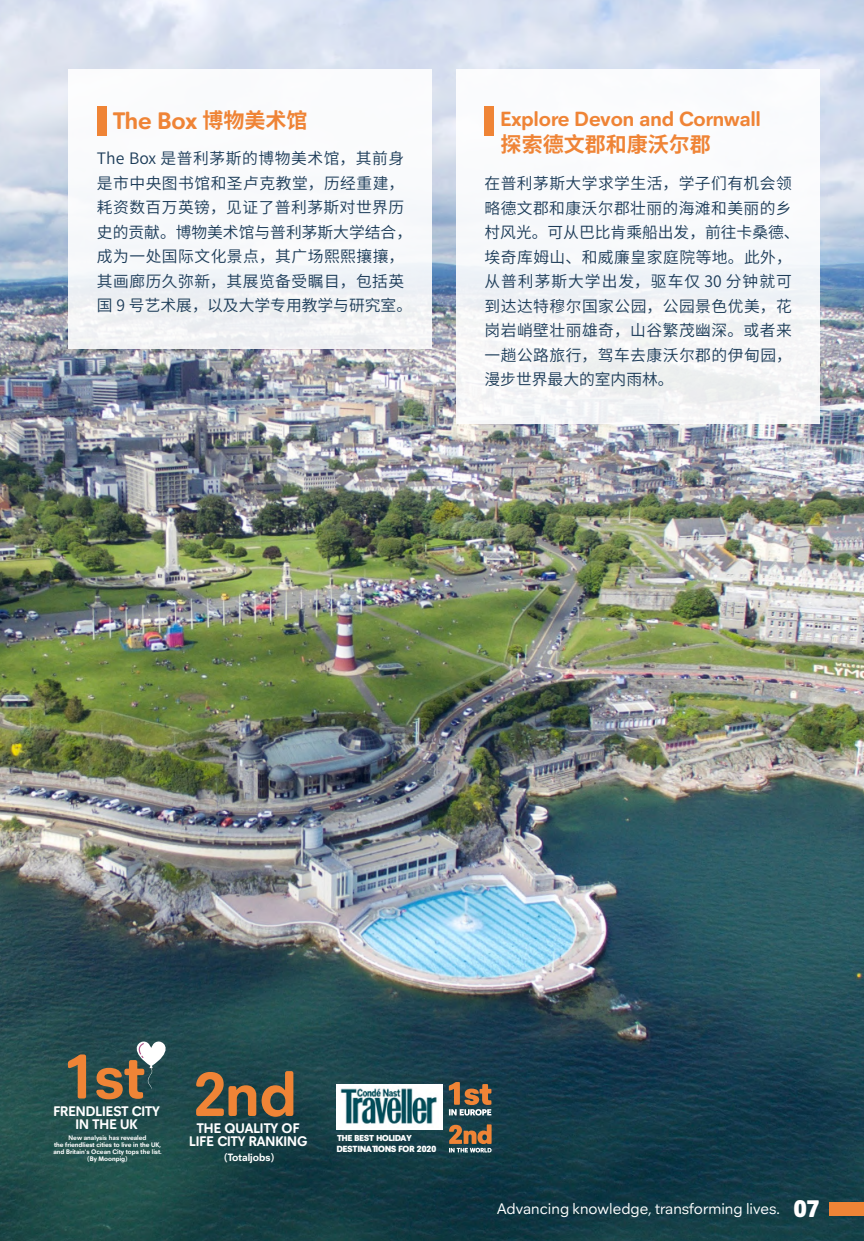
<style>
.page{position:relative;width:864px;height:1241px;background:#fff}
.page>*{position:absolute;margin:0;border:0;box-sizing:border-box;transform-origin:0 0}
.t1{font:700 63.52px "Neuzeitfor Plymouth";color:#ef8436}
.t2{font:700 24.5px "Neuzeitfor Plymouth";letter-spacing:-.005em;color:#ef8436}
.t3{font:700 21px "Neuzeitfor Plymouth";color:#ef8436}
.t4{font:700 21px "Noto Sans Hans";color:#ef8436}
.t5{font:600 15.75px/24.5px "Noto Sans Hans";letter-spacing:.03em;color:#1b3b58}
.t6{font:15.75px "Neuzeitfor Plymouth";color:#fff}
.t7{font:700 14.17px/13.5px "Neuzeitfor Plymouth";color:#fff;text-align:center}
.t8{font:700 10.85px "Neuzeitfor Plymouth";color:#fff}
.t9{font:900 9.1px "Neuzeitfor Plymouth";color:#fff}
.t10{font:900 8.92px "Neuzeitfor Plymouth";color:#fff}
.t11{font:700 6.83px/7.2px "Neuzeitfor Plymouth";color:#fff;text-align:center}
.s1{font-family:"Noto Sans Hans";font-size:21px}
.s2{font-weight:900;font-size:24.5px}
</style>
<div class="page">
<img style="left:0;top:0;width:863px;height:1240px">
<div style="left:828px;top:1201px;width:35px;height:14px;background:#ef8436"></div>
<div style="left:68px;top:69px;width:364px;height:280px;background:#f8f9fb"></div>
<div style="left:97px;top:106px;width:10px;height:29px;background:#ef8436"></div>
<div style="left:455px;top:69px;width:364px;height:355px;background:#f8f9fb"></div>
<div style="left:484px;top:106px;width:10px;height:29px;background:#ef8436"></div>
<svg style="left:130px;top:1040px;width:42px;height:48px"></svg>
<div style="left:336px;top:1083px;width:106px;height:45px;background:#fff"></div>
<img style="left:340px;top:1088px;width:97px;height:36px">
<svg style="left:448px;top:1081px;width:43px;height:34px"></svg>
<svg style="left:449px;top:1124px;width:42px;height:28px"></svg>
<h2 class="t2" style="left:113px;top:105px;width:196px">The Box <span class="s1">博物美术馆</span></h2>
<p class="t5" style="left:97px;top:146px;width:316px">The Box 是普利茅斯的博物美术馆，其前身是市中央图书馆和圣卢克教堂，历经重建，耗资数百万英镑，见证了普利茅斯对世界历史的贡献。博物美术馆与普利茅斯大学结合，成为一处国际文化景点，其广场熙熙攘攘，其画廊历久弥新，其展览备受瞩目，包括英国 9 号艺术展，以及大学专用教学与研究室。</p>
<h3 class="t3" style="left:500px;top:106px;width:261px">Explore Devon and Cornwall</h3>
<h3 class="t4" style="left:500px;top:132px;width:211px">探索德文郡和康沃尔郡</h3>
<p class="t5" style="left:484px;top:171px;width:316px">在普利茅斯大学求学生活，学子们有机会领略德文郡和康沃尔郡壮丽的海滩和美丽的乡村风光。可从巴比肯乘船出发，前往卡桑德、埃奇库姆山、和威廉皇家庭院等地。此外，从普利茅斯大学出发，驱车仅 30 分钟就可到达达特穆尔国家公园，公园景色优美，花岗岩峭壁壮丽雄奇，山谷繁茂幽深。或者来一趟公路旅行，驾车去康沃尔郡的伊甸园，漫步世界最大的室内雨林。</p>
<h1 class="t1" style="left:64px;top:1038px;width:82px">1st</h1>
<p class="t7" style="left:53px;top:1103px;width:108px">FRENDLIEST CITY<br>IN THE UK</p>
<p class="t11" style="left:53px;top:1133px;width:110px">New analysis has revealed<br>the friendliest cities to live in the UK, and Britain's Ocean City tops the list. (By Moonpig)</p>
<h1 class="t1" style="left:194px;top:1055px;width:104px">2nd</h1>
<p class="t7" style="left:189px;top:1121px;width:120px">THE QUALITY OF<br>LIFE CITY RANKING</p>
<p class="t8" style="left:224px;top:1150px;width:51px">(Totaljobs)</p>
<p class="t10" style="left:337px;top:1132px;width:76px">THE BEST HOLIDAY</p>
<p class="t9" style="left:336px;top:1142px;width:101px">DESTINATIONS FOR 2020</p>
<p class="t6" style="left:497px;top:1199px;width:324px">Advancing knowledge, transforming lives. <span class="s2">07</span></p>
</div>
